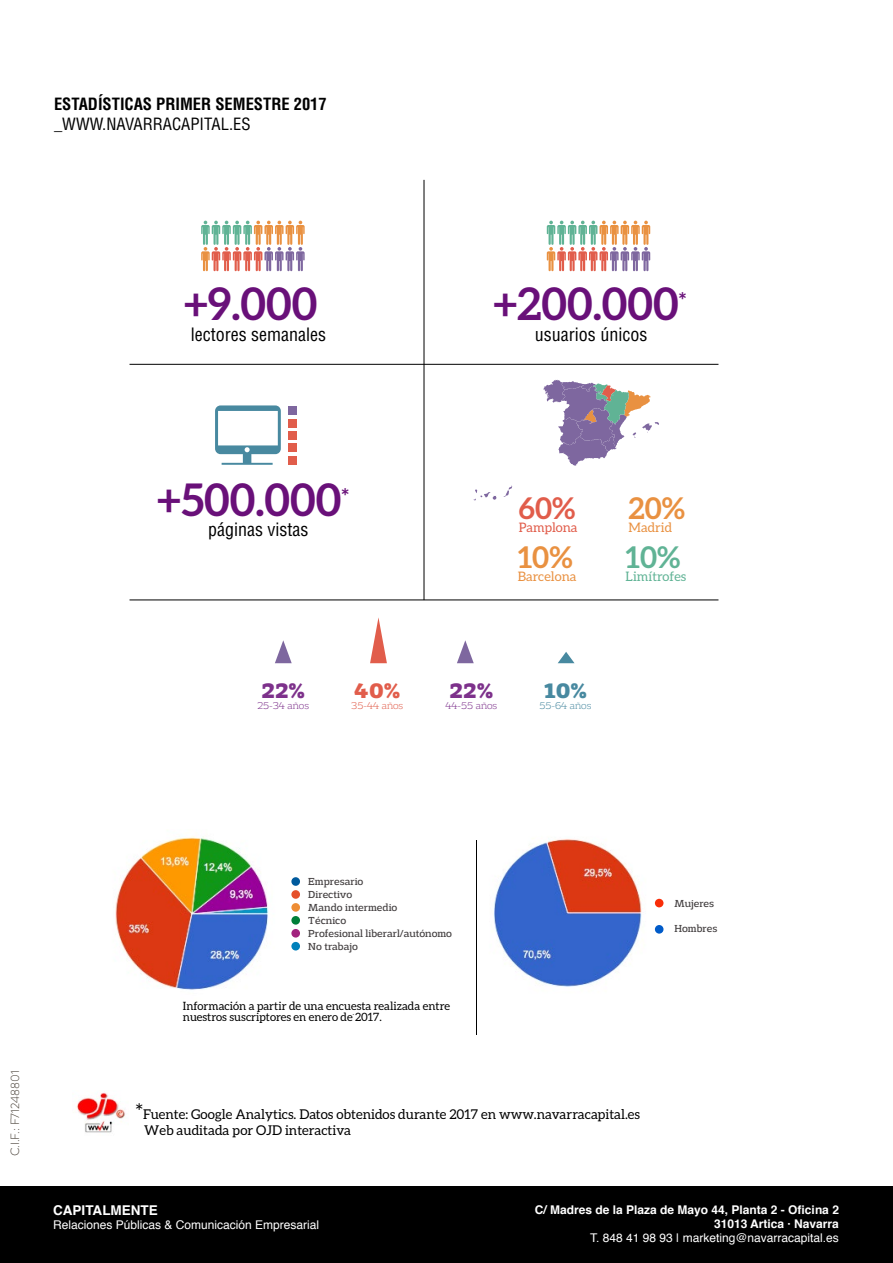
<style>
.page{position:relative;width:893px;height:1263px;background:#fff}
.page>*{position:absolute;margin:0;border:0;box-sizing:border-box;transform-origin:0 0}
.t1{font:700 45px "Aleo";color:#691079}
.t2{font:700 30px "Aleo";color:#e99141}
.t3{font:700 30px "Aleo";color:#e15d4b}
.t4{font:700 30px "Aleo";color:#60b395}
.t5{font:900 22.2px "Adria Slab";color:#7d318b}
.t6{font:900 22.2px "Adria Slab";color:#4889a0}
.t7{font:900 22.2px "Adria Slab";color:#e15d4b}
.t8{font:condensed 18px "Helvetica LT Std";color:#000}
.t9{font:700 condensed 16.5px "Helvetica LT Std";color:#000}
.t10{font:condensed 16.5px "Helvetica LT Std";color:#000}
.t11{font:13.5px/16.2px "Aleo";color:#000}
.t12{font:700 13.5px "Helvetica";color:#fff}
.t13{font:13.05px "Aleo";color:#e99141}
.t14{font:13.05px "Aleo";color:#60b395}
.t15{font:13.05px "Aleo";color:#e15d4b}
.t16{font:12px "Helvetica";color:#fff}
.t17{font:700 12px/14.4px "Helvetica";color:#fff;text-align:right}
.t18{font:300 12px "Brandon Grotesque";color:#40382f}
.t19{font:11.4px/11.4px "Aleo";color:#000}
.t20{font:10.8px/12.9px "Adria Slab";color:#433f40}
.t21{font:200 10.35px "Adria Slab";color:#7d318b}
.t22{font:200 10.35px "Adria Slab";color:#4889a0}
.t23{font:200 10.35px "Adria Slab";color:#e15d4b}
.t24{font:9.3px "Adria Slab";color:#433f40}
.s1{font-size:21px}
</style>
<div class="page">
<div style="left:0;top:1186px;width:893px;height:77px;background:#000"></div>
<svg style="left:201px;top:221px;width:104px;height:50px"></svg>
<svg style="left:547px;top:221px;width:103px;height:50px"></svg>
<div style="left:288px;top:431px;width:9px;height:9px;background:#e15d4b"></div>
<div style="left:288px;top:419px;width:9px;height:9px;background:#e15d4b"></div>
<div style="left:288px;top:406px;width:9px;height:9px;background:#7e679f"></div>
<svg style="left:215px;top:405px;width:66px;height:60px"></svg>
<div style="left:288px;top:456px;width:9px;height:9px;background:#e15d4b"></div>
<div style="left:288px;top:443px;width:9px;height:9px;background:#e15d4b"></div>
<svg style="left:543px;top:379px;width:116px;height:87px"></svg>
<svg style="left:474px;top:485px;width:38px;height:16px"></svg>
<hr style="left:130px;top:600px;width:588px;height:1px;background:#000">
<hr style="left:130px;top:364px;width:588px;height:1px;background:#000">
<svg style="left:558px;top:652px;width:16px;height:11px"></svg>
<svg style="left:370px;top:617px;width:17px;height:46px"></svg>
<svg style="left:457px;top:640px;width:17px;height:23px"></svg>
<hr style="left:424px;top:180px;width:1px;height:420px;background:#000">
<svg style="left:275px;top:640px;width:17px;height:23px"></svg>
<img style="left:115px;top:836px;width:154px;height:154px">
<img style="left:493px;top:839px;width:149px;height:148px">
<hr style="left:476px;top:840px;width:1px;height:194px;background:#000">
<div style="left:655px;top:899px;width:8px;height:8px;background:#f92d08;border-radius:50%"></div>
<div style="left:655px;top:925px;width:8px;height:9px;background:#005bc9;border-radius:50%"></div>
<div style="left:291px;top:877px;width:9px;height:9px;background:#005a9d;border-radius:50%"></div>
<div style="left:291px;top:903px;width:9px;height:9px;background:#ee8d35;border-radius:50%"></div>
<div style="left:291px;top:890px;width:9px;height:9px;background:#e5502a;border-radius:50%"></div>
<div style="left:291px;top:916px;width:9px;height:9px;background:#007f39;border-radius:50%"></div>
<div style="left:291px;top:929px;width:9px;height:8px;background:#a2237e;border-radius:50%"></div>
<div style="left:291px;top:942px;width:9px;height:8px;background:#0081bb;border-radius:50%"></div>
<img style="left:76px;top:1092px;width:49px;height:41px">
<p class="t9" style="left:54px;top:94px;width:274px">ESTADÍSTICAS PRIMER SEMESTRE 2017</p>
<p class="t10" style="left:54px;top:114px;width:198px">_WWW.NAVARRACAPITAL.ES</p>
<h1 class="t1" style="left:184px;top:278px;width:135px">+9.000</h1>
<h1 class="t1" style="left:493px;top:278px;width:195px">+200.000<sup>*</sup></h1>
<h3 class="t8" style="left:191px;top:323px;width:137px">lectores semanales</h3>
<h3 class="t8" style="left:535px;top:323px;width:114px">usuarios únicos</h3>
<h1 class="t1" style="left:157px;top:474px;width:193px">+500.000<sup>*</sup></h1>
<h3 class="t8" style="left:208px;top:519px;width:102px">páginas vistas</h3>
<h3 class="t5" style="left:261px;top:677px;width:45px">22%</h3>
<p class="t21" style="left:257px;top:699px;width:53px">25-34 años</p>
<h3 class="t7" style="left:354px;top:677px;width:48px">40%</h3>
<p class="t23" style="left:351px;top:699px;width:53px">35-44 años</p>
<h2 class="t3" style="left:519px;top:490px;width:58px">60%</h2>
<p class="t15" style="left:519px;top:520px;width:60px">Pamplona</p>
<h2 class="t2" style="left:518px;top:540px;width:56px">10%</h2>
<p class="t13" style="left:518px;top:569px;width:60px">Barcelona</p>
<h2 class="t2" style="left:629px;top:490px;width:58px">20%</h2>
<p class="t13" style="left:629px;top:520px;width:45px">Madrid</p>
<h2 class="t4" style="left:626px;top:540px;width:56px">10%</h2>
<p class="t14" style="left:626px;top:569px;width:62px">Limítrofes</p>
<h3 class="t5" style="left:449px;top:677px;width:45px">22%</h3>
<p class="t21" style="left:445px;top:699px;width:53px">44-55 años</p>
<h3 class="t6" style="left:544px;top:677px;width:45px">10%</h3>
<p class="t22" style="left:539px;top:699px;width:53px">55-64 años</p>
<p class="t18" style="left:7px;top:1156px;width:87px;rotate:-90deg">C.I.F.: F71248801</p>
<p class="t20" style="left:308px;top:875px;width:145px">Empresario<br>Directivo<br>Mando intermedio<br>Técnico<br>Profesional liberarl/autónomo<br>No trabajo</p>
<p class="t19" style="left:183px;top:1000px;width:269px">Información a partir de una encuesta realizada entre nuestros suscriptores en enero de 2017.</p>
<p class="t24" style="left:353px;top:1006px;width:4px">.</p>
<p class="t11" style="left:144px;top:1106px;width:497px;text-indent:-9px"><span class="s1">*</span>Fuente: Google Analytics. Datos obtenidos durante 2017 en www.navarracapital.es<br>Web auditada por OJD interactiva</p>
<p class="t20" style="left:674px;top:896px;width:41px">Mujeres</p>
<p class="t20" style="left:674px;top:922px;width:44px">Hombres</p>
<p class="t12" style="left:53px;top:1199px;width:106px">CAPITALMENTE</p>
<p class="t16" style="left:53px;top:1215px;width:268px">Relaciones Públicas &amp; Comunicación Empresarial</p>
<p class="t17" style="left:535px;top:1202px;width:306px">C/ Madres de la Plaza de Mayo 44, Planta 2 - Oficina 2<br>31013 Artica · Navarra</p>
<p class="t16" style="left:590px;top:1229px;width:250px">T. 848 41 98 93 | marketing@navarracapital.es</p>
</div>
